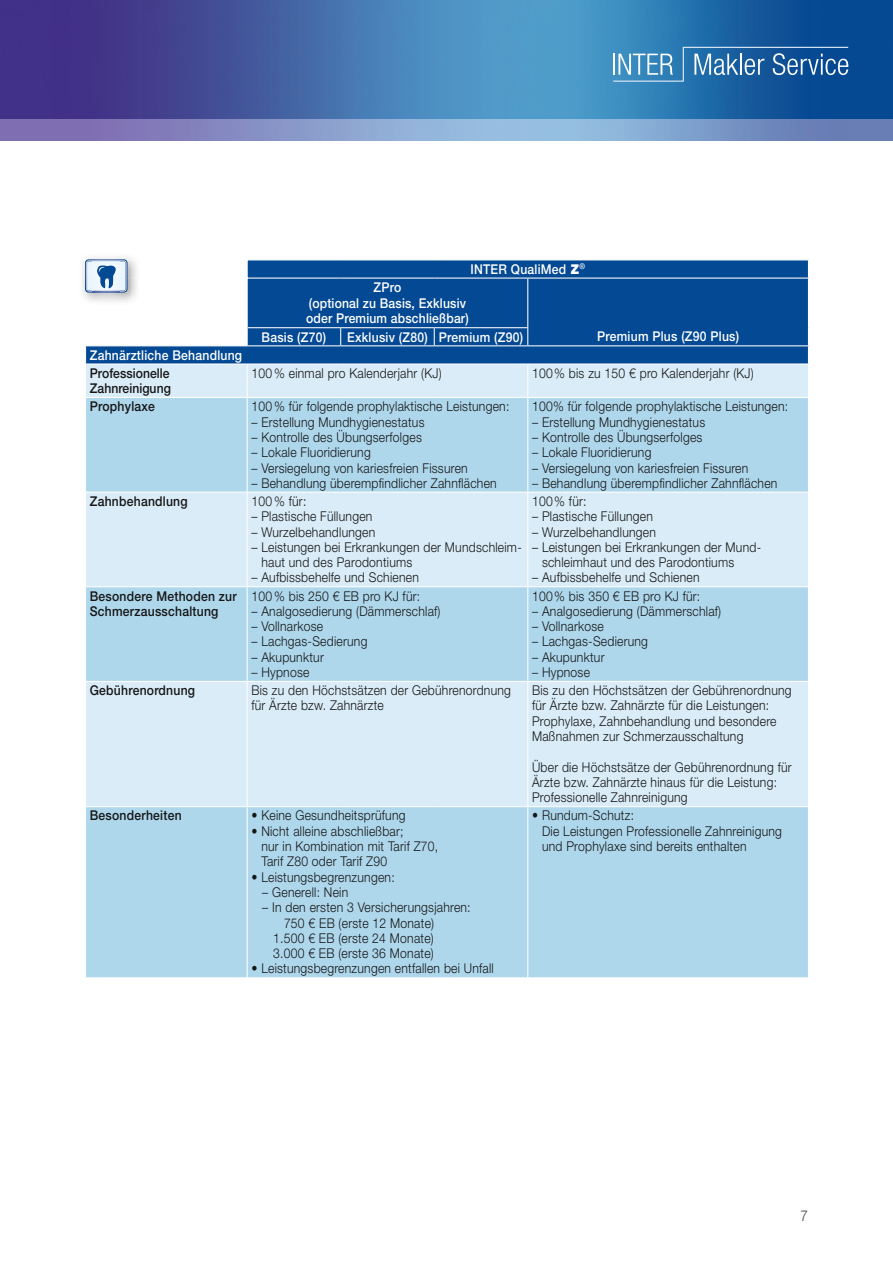
<style>
.page{position:relative;width:893px;height:1263px;background:#fff}
.page>*{position:absolute;margin:0;border:0;box-sizing:border-box;transform-origin:0 0}
.t1{font:300 15px "Helvetica Neue LT Pro";color:#414140;scale:.9 1}
.t2{font:300 13.5px/15.3px "Helvetica Neue LT Pro";letter-spacing:.02em;color:#151616;scale:.9 1}
.t3{font:500 13.5px/15.8px "Helvetica Neue LT Pro";letter-spacing:.02em;color:#fff;text-align:center;scale:.9 1}
.t4{font:500 13.5px/15.3px "Helvetica Neue LT Pro";letter-spacing:.02em;color:#151616;scale:.9 1}
.s1{font-weight:900}
</style>
<div class="page">
<img style="left:0;top:0;width:893px;height:140px">
<svg style="left:613px;top:47px;width:235px;height:35px;background:#4480b4"></svg>
<svg style="left:86px;top:260px;width:722px;height:103px;fill:#044993"></svg>
<div style="left:86px;top:364px;width:722px;height:442px;background:#daecf7"></div>
<svg style="left:86px;top:398px;width:722px;height:283px;background:#bedeef"></svg>
<div style="left:86px;top:807px;width:722px;height:170px;background:#afd7ec"></div>
<hr style="left:85px;top:278px;width:162px;height:1px;background:#fff">
<svg style="left:247px;top:328px;width:1px;height:17px"></svg>
<svg style="left:340px;top:328px;width:1px;height:17px"></svg>
<svg style="left:434px;top:328px;width:1px;height:17px"></svg>
<hr style="left:85px;top:327px;width:162px;height:1px;background:#fff">
<hr style="left:85px;top:345px;width:162px;height:1px;background:#fff">
<hr style="left:247px;top:345px;width:94px;height:1px;background:#fff">
<hr style="left:341px;top:345px;width:93px;height:1px;background:#fff">
<hr style="left:434px;top:345px;width:94px;height:1px;background:#fff">
<hr style="left:247px;top:327px;width:94px;height:1px;background:#fff">
<hr style="left:341px;top:327px;width:93px;height:1px;background:#fff">
<hr style="left:434px;top:327px;width:94px;height:1px;background:#fff">
<svg style="left:527px;top:328px;width:1px;height:17px"></svg>
<hr style="left:528px;top:492px;width:281px;height:1px;background:#fff">
<svg style="left:247px;top:260px;width:1px;height:18px"></svg>
<hr style="left:528px;top:278px;width:281px;height:1px;background:#fff">
<hr style="left:528px;top:345px;width:281px;height:1px;background:#fff">
<hr style="left:85px;top:397px;width:162px;height:1px;background:#fff">
<hr style="left:528px;top:397px;width:281px;height:1px;background:#fff">
<hr style="left:85px;top:492px;width:162px;height:1px;background:#fff">
<hr style="left:247px;top:278px;width:94px;height:1px;background:#fff">
<hr style="left:247px;top:279px;width:1px;height:48px;background:#fff">
<hr style="left:341px;top:278px;width:93px;height:1px;background:#fff">
<hr style="left:434px;top:278px;width:94px;height:1px;background:#fff">
<hr style="left:527px;top:279px;width:1px;height:48px;background:#fff">
<hr style="left:85px;top:586px;width:162px;height:1px;background:#fff">
<hr style="left:528px;top:586px;width:281px;height:1px;background:#fff">
<hr style="left:247px;top:364px;width:1px;height:33px;background:#fff">
<hr style="left:527px;top:364px;width:1px;height:33px;background:#fff">
<hr style="left:247px;top:397px;width:94px;height:1px;background:#fff">
<hr style="left:247px;top:398px;width:1px;height:94px;background:#fff">
<hr style="left:341px;top:397px;width:93px;height:1px;background:#fff">
<hr style="left:434px;top:397px;width:94px;height:1px;background:#fff">
<hr style="left:527px;top:398px;width:1px;height:94px;background:#fff">
<hr style="left:528px;top:681px;width:281px;height:1px;background:#fff">
<hr style="left:247px;top:492px;width:94px;height:1px;background:#fff">
<hr style="left:247px;top:493px;width:1px;height:93px;background:#fff">
<hr style="left:341px;top:492px;width:93px;height:1px;background:#fff">
<hr style="left:434px;top:492px;width:94px;height:1px;background:#fff">
<hr style="left:527px;top:493px;width:1px;height:93px;background:#fff">
<hr style="left:247px;top:586px;width:94px;height:1px;background:#fff">
<hr style="left:247px;top:587px;width:1px;height:94px;background:#fff">
<hr style="left:341px;top:586px;width:93px;height:1px;background:#fff">
<hr style="left:434px;top:586px;width:94px;height:1px;background:#fff">
<hr style="left:527px;top:587px;width:1px;height:94px;background:#fff">
<hr style="left:247px;top:681px;width:94px;height:1px;background:#fff">
<hr style="left:247px;top:682px;width:1px;height:124px;background:#fff">
<hr style="left:341px;top:681px;width:93px;height:1px;background:#fff">
<hr style="left:434px;top:681px;width:94px;height:1px;background:#fff">
<hr style="left:527px;top:682px;width:1px;height:124px;background:#fff">
<hr style="left:247px;top:807px;width:1px;height:170px;background:#fff">
<hr style="left:527px;top:807px;width:1px;height:170px;background:#fff">
<hr style="left:85px;top:681px;width:162px;height:1px;background:#fff">
<svg style="left:85px;top:259px;width:55px;height:47px"></svg>
<p class="t3" style="left:470px;top:261px;width:129px">INTER QualiMed <span class="s1">Z</span><sup>®</sup></p>
<p class="t3" style="left:306px;top:279px;width:182px">ZPro<br>(optional zu Basis, Exklusiv oder Premium abschließbar)</p>
<p class="t3" style="left:262px;top:329px;width:73px">Basis (Z70)</p>
<p class="t3" style="left:347px;top:329px;width:197px">Exklusiv (Z80) Premium (Z90)</p>
<p class="t3" style="left:597px;top:328px;width:159px">Premium Plus (Z90 Plus)</p>
<p class="t3" style="left:90px;top:347px;width:171px">Zahnärztliche Behandlung</p>
<p class="t4" style="left:90px;top:365px;width:92px">Professionelle<br>Zahnreinigung</p>
<p class="t2" style="left:251px;top:365px;width:213px">100 % einmal pro Kalenderjahr (KJ)</p>
<p class="t2" style="left:532px;top:365px;width:248px">100% bis zu 150 € pro Kalenderjahr (KJ)</p>
<p class="t4" style="left:90px;top:399px;width:74px">Prophylaxe</p>
<p class="t2" style="left:251px;top:399px;width:288px">100 % für folgende prophylaktische Leistungen:</p>
<p class="t2" style="left:251px;top:414px;width:194px">– Erstellung Mundhygienestatus</p>
<p class="t2" style="left:251px;top:429px;width:191px">– Kontrolle des Übungserfolges</p>
<p class="t2" style="left:251px;top:444px;width:134px">– Lokale Fluoridierung</p>
<p class="t2" style="left:251px;top:460px;width:242px">– Versiegelung von kariesfreien Fissuren</p>
<p class="t2" style="left:251px;top:475px;width:274px">– Behandlung überempfindlicher Zahnflächen</p>
<p class="t2" style="left:532px;top:399px;width:286px">100% für folgende prophylaktische Leistungen:</p>
<p class="t2" style="left:532px;top:414px;width:194px">– Erstellung Mundhygienestatus</p>
<p class="t2" style="left:532px;top:429px;width:191px">– Kontrolle des Übungserfolges</p>
<p class="t2" style="left:532px;top:444px;width:134px">– Lokale Fluoridierung</p>
<p class="t2" style="left:532px;top:460px;width:242px">– Versiegelung von kariesfreien Fissuren</p>
<p class="t2" style="left:532px;top:475px;width:274px">– Behandlung überempfindlicher Zahnflächen</p>
<p class="t4" style="left:90px;top:493px;width:110px">Zahnbehandlung</p>
<p class="t2" style="left:251px;top:493px;width:63px">100 % für:</p>
<p class="t2" style="left:251px;top:508px;width:136px">– Plastische Füllungen</p>
<p class="t2" style="left:251px;top:524px;width:139px">– Wurzelbehandlungen</p>
<p class="t2" style="left:261px;top:539px;width:291px;text-indent:-10px">– Leistungen bei Erkrankungen der Mundschleim&shy;haut und des Parodontiums</p>
<p class="t2" style="left:251px;top:570px;width:188px">– Aufbissbehelfe und Schienen</p>
<p class="t4" style="left:90px;top:588px;width:165px">Besondere Methoden zur<br>Schmerzausschaltung</p>
<p class="t2" style="left:251px;top:588px;width:189px">100 % bis 250 € EB pro KJ für:</p>
<p class="t2" style="left:251px;top:603px;width:212px">– Analgosedierung (Dämmerschlaf)</p>
<p class="t2" style="left:251px;top:618px;width:81px">– Vollnarkose</p>
<p class="t2" style="left:251px;top:634px;width:130px">– Lachgas-Sedierung</p>
<p class="t2" style="left:251px;top:649px;width:82px">– Akupunktur</p>
<p class="t2" style="left:251px;top:664px;width:66px">– Hypnose</p>
<p class="t2" style="left:532px;top:493px;width:62px">100% für:</p>
<p class="t2" style="left:532px;top:508px;width:136px">– Plastische Füllungen</p>
<p class="t2" style="left:532px;top:524px;width:139px">– Wurzelbehandlungen</p>
<p class="t2" style="left:542px;top:539px;width:245px;text-indent:-10px">– Leistungen bei Erkrankungen der Mund&shy;schleimhaut und des Parodontiums</p>
<p class="t2" style="left:532px;top:570px;width:188px">– Aufbissbehelfe und Schienen</p>
<p class="t2" style="left:532px;top:588px;width:188px">100% bis 350 € EB pro KJ für:</p>
<p class="t2" style="left:532px;top:603px;width:212px">– Analgosedierung (Dämmerschlaf)</p>
<p class="t2" style="left:532px;top:618px;width:81px">– Vollnarkose</p>
<p class="t2" style="left:532px;top:634px;width:130px">– Lachgas-Sedierung</p>
<p class="t2" style="left:532px;top:649px;width:82px">– Akupunktur</p>
<p class="t2" style="left:532px;top:664px;width:66px">– Hypnose</p>
<p class="t4" style="left:90px;top:682px;width:119px">Gebührenordnung</p>
<p class="t2" style="left:251px;top:682px;width:290px">Bis zu den Höchstsätzen der Gebührenordnung für Ärzte bzw. Zahnärzte</p>
<p class="t2" style="left:532px;top:682px;width:290px">Bis zu den Höchstsätzen der Gebührenordnung für Ärzte bzw. Zahnärzte für die Leistungen:<br>Prophylaxe, Zahnbehandlung und besondere Maßnahmen zur Schmerzausschaltung</p>
<p class="t2" style="left:532px;top:759px;width:290px">Über die Höchstsätze der Gebührenordnung für<br>Ärzte bzw. Zahnärzte hinaus für die Leistung:<br>Professionelle Zahnreinigung</p>
<p class="t4" style="left:90px;top:808px;width:104px">Besonderheiten</p>
<p class="t2" style="left:251px;top:808px;width:173px">• Keine Gesundheitsprüfung</p>
<p class="t2" style="left:261px;top:823px;width:198px;text-indent:-10px">• Nicht alleine abschließbar;<br>nur in Kombination mit Tarif Z70,<br>Tarif Z80 oder Tarif Z90</p>
<p class="t2" style="left:251px;top:869px;width:161px">• Leistungs begrenzungen:</p>
<p class="t2" style="left:262px;top:884px;width:97px">– Generell: Nein</p>
<p class="t2" style="left:262px;top:899px;width:233px">– In den ersten 3 Versicherungsjahren:</p>
<p class="t2" style="left:284px;top:915px;width:168px">750 € EB (erste 12 Monate)</p>
<p class="t2" style="left:273px;top:930px;width:180px">1.500 € EB (erste 24 Monate)</p>
<p class="t2" style="left:273px;top:945px;width:180px">3.000 € EB (erste 36 Monate)</p>
<p class="t2" style="left:251px;top:961px;width:271px">• Leistungsbegrenzungen entfallen bei Unfall</p>
<p class="t2" style="left:542px;top:808px;width:268px;text-indent:-10px">• Rundum-Schutz:<br>Die Leistungen Professionelle Zahnreinigung und Prophylaxe sind bereits enthalten</p>
<p class="t1" style="left:800px;top:1206px;width:10px">7</p>
</div>
